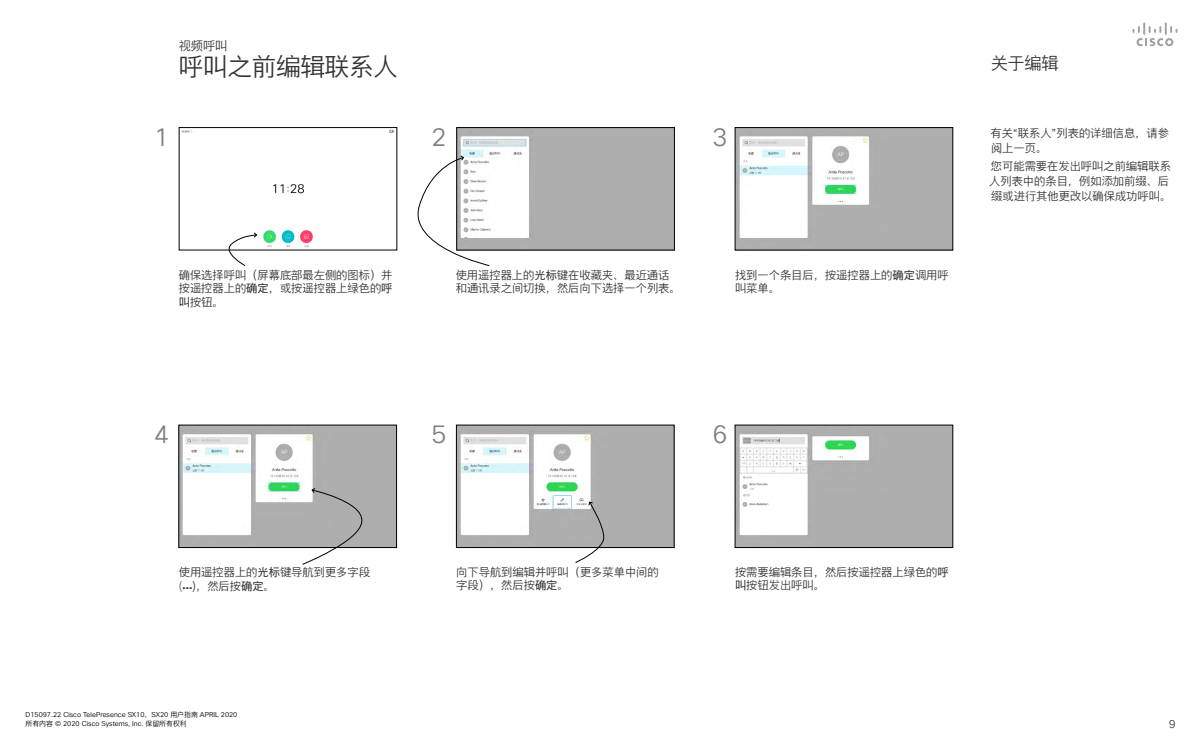
<style>
.page{position:relative;width:1200px;height:750px;background:#fff}
.page>*{position:absolute;margin:0;border:0;box-sizing:border-box;transform-origin:0 0}
.t1{font:25px "Cisco Sans CHS Light";color:#808080}
.Subhead1{font:24.31px "Cisco Sans CHS Light";color:#333}
.Right_Column_About_h{font:16.88px "Cisco Sans CHS Light";color:#333}
.Small_chapter_runnin{font:12.19px "Cisco Sans CHS Light";color:#333}
.CartoonAnnotation{font:11.25px/13.5px "Cisco Sans CHS Light";color:#333}
.Body{font:11.25px/15px "Cisco Sans CHS Light";color:#333}
.t2{font:11.25px "Cisco Sans CHS Light";color:#3d3d3d}
.t3{font:6.88px/8.2px "Cisco Sans CHS Light";color:#000}
.s1{font-family:"Cisco Sans CHS"}
.s2{font-family:"Cisco Sans";font-weight:200}
.s3{font-family:"Cisco Sans CHS Bold"}
</style>
<div class="page">
<svg style="left:1132px;top:22px;width:46px;height:24px"></svg>
<img style="left:181px;top:129px;width:213px;height:119px">
<div style="left:179px;top:127px;width:218px;height:123px;border:1px solid #000"></div>
<img style="left:181px;top:427px;width:214px;height:119px">
<div style="left:179px;top:425px;width:218px;height:123px;border:1px solid #000"></div>
<img style="left:459px;top:129px;width:214px;height:119px">
<div style="left:457px;top:127px;width:218px;height:123px;border:1px solid #000"></div>
<img style="left:737px;top:129px;width:214px;height:119px">
<div style="left:735px;top:127px;width:218px;height:123px;border:1px solid #000"></div>
<img style="left:737px;top:427px;width:214px;height:119px">
<div style="left:735px;top:425px;width:218px;height:123px;border:1px solid #000"></div>
<img style="left:458px;top:427px;width:214px;height:119px">
<div style="left:456px;top:425px;width:218px;height:123px;border:1px solid #000"></div>
<svg style="left:221px;top:232px;width:36px;height:34px"></svg>
<svg style="left:417px;top:155px;width:73px;height:111px"></svg>
<svg style="left:302px;top:488px;width:62px;height:77px"></svg>
<svg style="left:575px;top:502px;width:29px;height:61px"></svg>
<h2 class="Small_chapter_runnin" style="left:179px;top:38px;width:50px">视频呼叫</h2>
<h1 class="Subhead1" style="left:179px;top:51px;width:221px">呼叫之前编辑联系人</h1>
<h2 class="Right_Column_About_h" style="left:991px;top:52px;width:69px">关于编辑</h2>
<p class="t1" style="left:154px;top:121px;width:17px">1</p>
<p class="t1" style="left:432px;top:121px;width:16px">2</p>
<p class="t1" style="left:713px;top:121px;width:16px">3</p>
<p class="Body" style="left:990px;top:125px;width:180px">有关“联系人”列表的详细信息，请参阅上一页。</p>
<p class="Body" style="left:989px;top:158px;width:184px">您可能需要在发出呼叫之前编辑联系人列表中的条目，例如添加前缀、后缀或进行其他更改以确保成功呼叫。</p>
<p class="CartoonAnnotation" style="left:179px;top:268px;width:215px;text-align:justify">确保选择呼叫（屏幕底部最左侧的图标）并按遥控器上的<span class="s1">确定</span>，或按遥控器上绿色的<span class="s1">呼叫</span>按钮。</p>
<p class="CartoonAnnotation" style="left:456px;top:268px;width:227px">使用遥控器上的<span class="s1">光标</span>键在收藏夹、最近通话和通讯录之间切换，然后向下选择一个列表。</p>
<p class="CartoonAnnotation" style="left:735px;top:268px;width:215px">找到一个条目后，按遥控器上的<span class="s1">确定</span>调用呼叫菜单。</p>
<p class="t1" style="left:154px;top:418px;width:17px">4</p>
<p class="t1" style="left:432px;top:418px;width:16px">5</p>
<p class="t1" style="left:713px;top:418px;width:16px">6</p>
<p class="CartoonAnnotation" style="left:179px;top:566px;width:193px">使用遥控器上的<span class="s1">光标</span>键导航到更多字段<span class="s2">(</span><span class="s3">...</span>)，然后按<span class="s1">确定</span>。</p>
<p class="CartoonAnnotation" style="left:456px;top:565px;width:204px">向下导航到编辑并呼叫（更多菜单中间的字段），然后按<span class="s1">确定</span>。</p>
<p class="CartoonAnnotation" style="left:735px;top:565px;width:215px">按需要编辑条目，然后按遥控器上绿色的<span class="s1">呼叫</span>按钮发出呼叫。</p>
<p class="t3" style="left:26px;top:711px;width:213px">D15097.22 Cisco TelePresence SX10、SX20 用户指南 APRIL 2020所有内容 © 2020 Cisco Systems, Inc. 保留所有权利</p>
<p class="t2" style="left:1169px;top:716px;width:8px">9</p>
</div>
